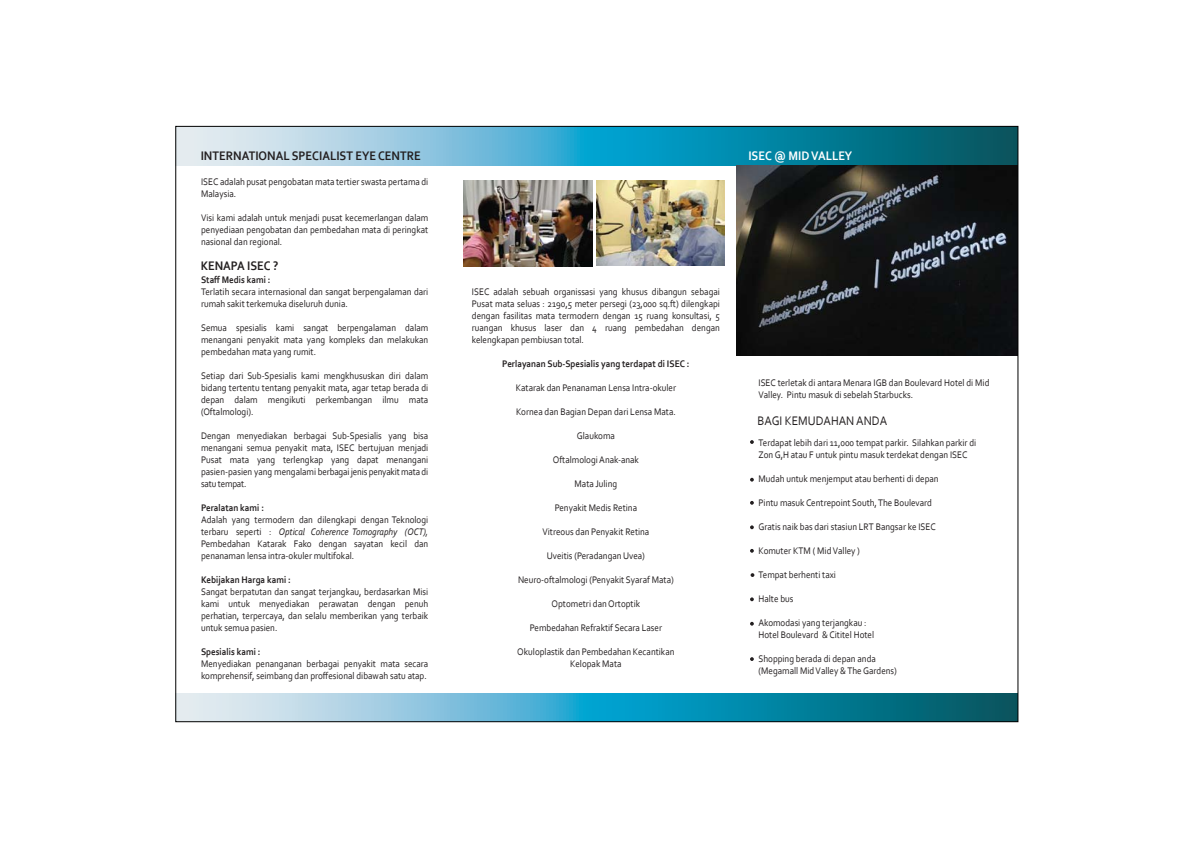
<style>
.page{position:relative;width:1191px;height:842px;background:#fff}
.page>*{position:absolute;margin:0;border:0;box-sizing:border-box;transform-origin:0 0}
.t1{font:700 13px "Corbel";color:#231f20;scale:.9 1}
.t2{font:13px "Corbel";color:#231f20;scale:.9 1}
.t3{font:700 13px "Corbel";color:#fff;scale:.9 1}
.t4{font:10px/12px "Corbel";color:#231f20;scale:.9 1}
.t5{font:700 10px "Corbel";color:#231f20;scale:.9 1}
.s1{font-weight:700}
.s2{font-style:italic}
</style>
<div class="page">
<svg style="left:178px;top:128px;width:838px;height:38px;background:#4ba3bc"></svg>
<svg style="left:178px;top:693px;width:838px;height:27px;background:#4aa4bd"></svg>
<img style="left:736px;top:166px;width:280px;height:190px">
<svg style="left:750px;top:440px;width:4px;height:4px"></svg>
<svg style="left:750px;top:478px;width:4px;height:4px"></svg>
<svg style="left:750px;top:501px;width:4px;height:4px"></svg>
<svg style="left:750px;top:525px;width:4px;height:4px"></svg>
<svg style="left:750px;top:549px;width:4px;height:4px"></svg>
<svg style="left:750px;top:573px;width:4px;height:4px"></svg>
<svg style="left:750px;top:597px;width:4px;height:4px"></svg>
<svg style="left:750px;top:622px;width:4px;height:4px"></svg>
<svg style="left:750px;top:657px;width:4px;height:4px"></svg>
<img style="left:596px;top:181px;width:128px;height:85px">
<img style="left:463px;top:180px;width:129px;height:86px">
<p class="t1" style="left:201px;top:148px;width:246px">INTERNATIONAL SPECIALIST EYE CENTRE</p>
<p class="t3" style="left:748px;top:147px;width:117px">ISEC @ MID VALLEY</p>
<p class="t4" style="left:201px;top:175px;width:254px">ISEC adalah pusat pengobatan mata tertier swasta pertama di<br>Malaysia.</p>
<p class="t4" style="left:201px;top:211px;width:254px;text-align:justify">Visi kami adalah untuk menjadi pusat kecemerlangan dalam penyediaan pengobatan dan pembedahan mata di peringkat nasional dan regional.</p>
<p class="t4" style="left:201px;top:273px;width:254px"><span class="s1">Staff Medis kami :<br></span>Terlatih secara internasional dan sangat berpengalaman dari rumah sakit terkemuka diseluruh dunia.</p>
<p class="t4" style="left:201px;top:321px;width:254px;text-align:justify">Semua spesialis kami sangat berpengalaman dalam menangani penyakit mata yang kompleks dan melakukan pembedahan mata yang rumit.</p>
<p class="t4" style="left:201px;top:369px;width:254px;text-align:justify">Setiap dari Sub-Spesialis kami mengkhususkan diri dalam bidang tertentu tentang penyakit mata, agar tetap berada di depan dalam mengikuti perkembangan ilmu mata (Oftalmologi).</p>
<p class="t4" style="left:201px;top:429px;width:254px;text-align:justify">Dengan menyediakan berbagai Sub-Spesialis yang bisa menangani semua penyakit mata, ISEC bertujuan menjadi Pusat mata yang terlengkap yang dapat menangani pasien-pasien yang mengalami berbagai jenis penyakit mata di satu tempat.</p>
<p class="t4" style="left:201px;top:501px;width:254px"><span class="s1">Peralatan kami :<br></span>Adalah yang termodern dan dilengkapi dengan Teknologi terbaru seperti : <span class="s2">Optical Coherence Tomography (OCT), </span>Pembedahan Katarak Fako dengan sayatan kecil dan penanaman lensa intra-okuler multifokal.</p>
<p class="t4" style="left:201px;top:573px;width:254px"><span class="s1">Kebijakan Harga kami :<br></span>Sangat berpatutan dan sangat terjangkau, berdasarkan Misi kami untuk menyediakan perawatan dengan penuh perhatian, terpercaya, dan selalu memberikan yang terbaik untuk semua pasien.</p>
<p class="t4" style="left:201px;top:645px;width:254px"><span class="s1">Spesialis kami :<br></span>Menyediakan penanganan berbagai penyakit mata secara komprehensif, seimbang dan proffesional dibawah satu atap.</p>
<p class="t1" style="left:201px;top:258px;width:88px">KENAPA ISEC ?</p>
<p class="t4" style="left:472px;top:286px;width:277px;text-align:justify">ISEC adalah sebuah organissasi yang khusus dibangun sebagai Pusat mata seluas : 2190,5 meter persegi (23,000 sq.ft) dilengkapi dengan fasilitas mata termodern dengan 15 ruang konsultasi, 5 ruangan khusus laser dan 4 ruang pembedahan dengan kelengkapan pembiusan total.</p>
<p class="t5" style="left:502px;top:358px;width:209px">Perlayanan Sub-Spesialis yang terdapat di ISEC :</p>
<p class="t4" style="left:515px;top:382px;width:180px">Katarak dan Penanaman Lensa Intra-okuler</p>
<p class="t4" style="left:516px;top:406px;width:179px">Kornea dan Bagian Depan dari Lensa Mata.</p>
<p class="t4" style="left:577px;top:430px;width:44px">Glaukoma</p>
<p class="t4" style="left:553px;top:454px;width:97px">Oftalmologi Anak-anak</p>
<p class="t4" style="left:574px;top:478px;width:49px">Mata Juling</p>
<p class="t4" style="left:555px;top:502px;width:93px">Penyakit Medis Retina</p>
<p class="t4" style="left:542px;top:526px;width:120px">Vitreous dan Penyakit Retina</p>
<p class="t4" style="left:547px;top:550px;width:110px">Uveitis (Peradangan Uvea)</p>
<p class="t4" style="left:518px;top:574px;width:174px">Neuro-oftalmologi (Penyakit Syaraf Mata)</p>
<p class="t4" style="left:551px;top:598px;width:100px">Optometri dan Ortoptik</p>
<p class="t4" style="left:530px;top:622px;width:148px">Pembedahan Refraktif Secara Laser</p>
<p class="t4" style="left:517px;top:646px;width:176px;text-align:center">Okuloplastik dan Pembedahan Kecantikan<br>Kelopak Mata</p>
<p class="t4" style="left:758px;top:376px;width:258px">ISEC terletak di antara Menara IGB dan Boulevard Hotel di Mid<br>Valley. Pintu masuk di sebelah Starbucks.</p>
<p class="t4" style="left:758px;top:436px;width:243px">Terdapat lebih dari 11,000 tempat parkir. Silahkan parkir di<br>Zon G,H atau F untuk pintu masuk terdekat dengan ISEC</p>
<p class="t4" style="left:758px;top:472px;width:202px">Mudah untuk menjemput atau berhenti di depan</p>
<p class="t4" style="left:758px;top:496px;width:194px">Pintu masuk Centrepoint South, The Boulevard</p>
<p class="t4" style="left:758px;top:520px;width:198px">Gratis naik bas dari stasiun LRT Bangsar ke ISEC</p>
<p class="t4" style="left:758px;top:544px;width:114px">Komuter KTM ( Mid Valley )</p>
<p class="t4" style="left:758px;top:568px;width:88px">Tempat berhenti taxi</p>
<p class="t4" style="left:758px;top:592px;width:40px">Halte bus</p>
<p class="t4" style="left:758px;top:616px;width:130px">Akomodasi yang terjangkau :<br>Hotel Boulevard &amp; Cititel Hotel</p>
<p class="t4" style="left:758px;top:652px;width:155px">Shopping berada di depan anda (Megamall Mid Valley &amp; The Gardens)</p>
<p class="t2" style="left:757px;top:413px;width:146px">BAGI KEMUDAHAN ANDA</p>
</div>
